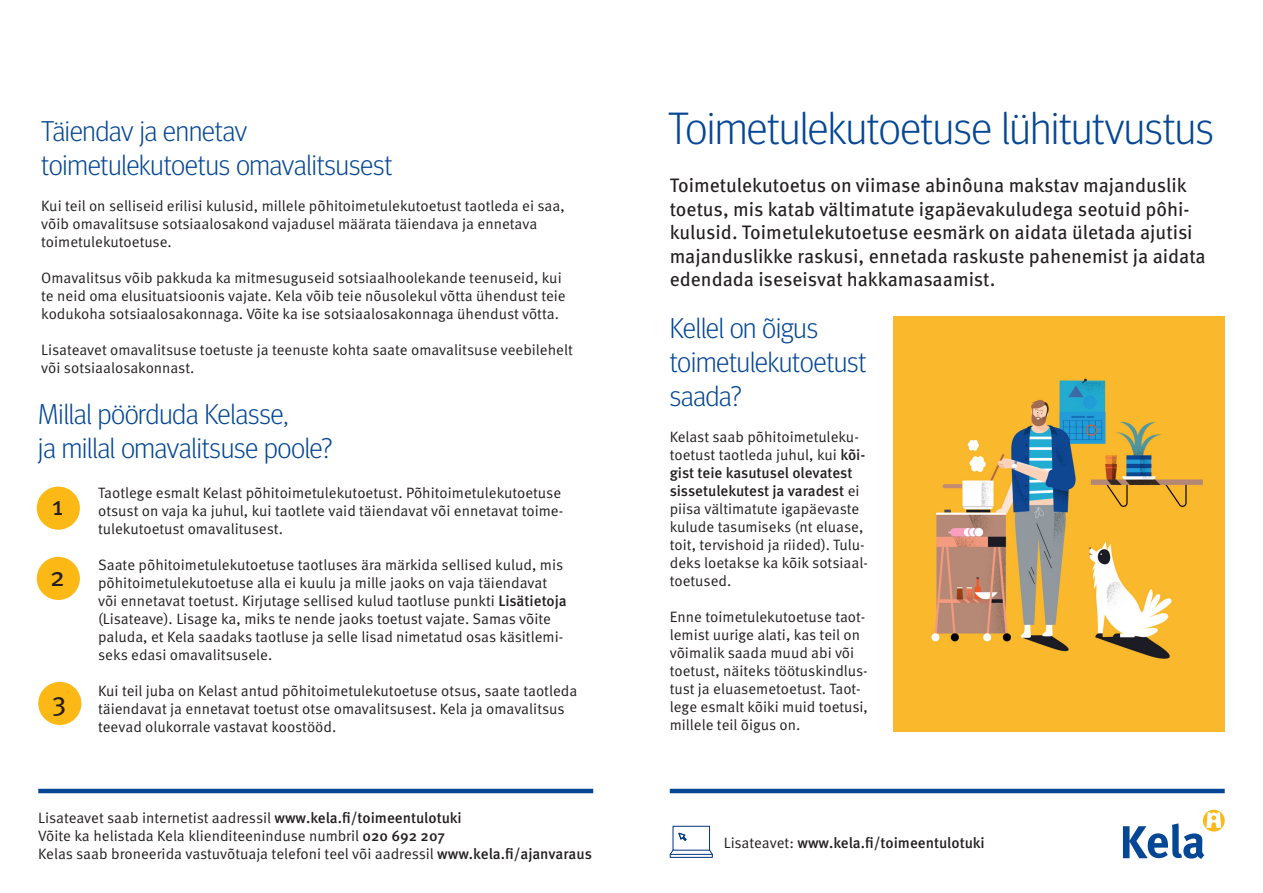
<style>
.page{position:relative;width:1263px;height:893px;background:#fff}
.page>*{position:absolute;margin:0;border:0;box-sizing:border-box;transform-origin:0 0}
.Otsikko_sininen{font:300 45px "Meta Headline Pro";color:#054794}
.Väliotsikko{font:300 28.5px/34.2px "Meta Headline Pro";color:#054794}
.t1{font:26.85px "Meta Pro";color:#231f20}
.Ingressi{font:19.5px/23.4px "Meta Pro";letter-spacing:-.005em;color:#231f20}
.Leipäteksti_liehu{font:15px/18px "Meta Pro Norm";color:#231f20}
.Alatunnisteen_teksti{font:15px "Meta Pro Norm";color:#231f20}
.Alatunnisteen_teksti-2{font:500 15px "Meta Pro";color:#231f20}
.s1{font-family:"Meta Pro";font-weight:500}
.s2{font-family:"Meta Pro Norm";font-weight:400}
</style>
<div class="page">
<hr style="left:670px;top:789px;width:555px;height:4px;background:#054794">
<hr style="left:38px;top:789px;width:555px;height:4px;background:#054794">
<svg style="left:1203px;top:810px;width:22px;height:21px"></svg>
<svg style="left:1123px;top:812px;width:98px;height:47px"></svg>
<div style="left:672px;top:826px;width:38px;height:25px;border:1px solid #003580"></div>
<svg style="left:670px;top:849px;width:43px;height:9px"></svg>
<hr style="left:670px;top:854px;width:42px;height:1px;background:#003580">
<svg style="left:678px;top:832px;width:9px;height:9px"></svg>
<img style="left:893px;top:316px;width:332px;height:416px">
<div style="left:37px;top:487px;width:43px;height:43px;background:#fcb814;border-radius:50%"></div>
<div style="left:37px;top:557px;width:43px;height:43px;background:#fcb814;border-radius:50%"></div>
<div style="left:38px;top:682px;width:43px;height:43px;background:#fcb814;border-radius:50%"></div>
<p class="Väliotsikko" style="left:41px;top:111px;width:207px">Täiendav ja ennetav</p>
<p class="Väliotsikko" style="left:41px;top:146px;width:352px">toimetulekutoetus omavalitsusest</p>
<p class="Leipäteksti_liehu" style="left:41px;top:196px;width:525px">Kui teil on selliseid erilisi kulusid, millele põhitoimetulekutoetust taotleda ei saa, võib omavalitsuse sotsiaalosakond vajadusel määrata täiendava ja ennetava toimetulekutoetuse.</p>
<p class="Leipäteksti_liehu" style="left:41px;top:268px;width:526px">Omavalitsus võib pakkuda ka mitmesuguseid sotsiaalhoolekande teenuseid, kui te neid oma elusituatsioonis vajate. Kela võib teie nõusolekul võtta ühendust teie kodukoha sotsiaalosakonnaga. Võite ka ise sotsiaalosakonnaga ühendust võtta.</p>
<p class="Leipäteksti_liehu" style="left:41px;top:340px;width:533px">Lisateavet omavalitsuse toetuste ja teenuste kohta saate omavalitsuse veebilehelt või sotsiaalosakonnast.</p>
<p class="Väliotsikko" style="left:38px;top:395px;width:252px">Millal pöörduda Kelasse,</p>
<p class="Väliotsikko" style="left:38px;top:429px;width:295px">ja millal omavalitsuse poole?</p>
<p class="Leipäteksti_liehu" style="left:98px;top:483px;width:467px">Taotlege esmalt Kelast põhitoimetulekutoetust. Põhitoimetulekutoetuse otsust on vaja ka juhul, kui taotlete vaid täiendavat või ennetavat toime&shy;tulekutoetust omavalitusest.</p>
<p class="Leipäteksti_liehu" style="left:98px;top:555px;width:470px">Saate põhitoimetulekutoetuse taotluses ära märkida sellised kulud, mis põhitoimetulekutoetuse alla ei kuulu ja mille jaoks on vaja täiendavat või ennetavat toetust. Kirjutage sellised kulud taotluse punkti <span class="s1">Lisätietoja </span>(Lisateave). Lisage ka, miks te nende jaoks toetust vajate. Samas võite paluda, et Kela saadaks taotluse ja selle lisad nimetatud osas käsitlemi&shy;seks edasi omavalitsusele.</p>
<p class="Leipäteksti_liehu" style="left:98px;top:681px;width:481px">Kui teil juba on Kelast antud põhitoimetulekutoetuse otsus, saate taotleda täiendavat ja ennetavat toetust otse omavalitsusest. Kela ja omavalitsus teevad olukorrale vastavat koostööd.</p>
<p class="t1" style="left:52px;top:485px;width:13px">1</p>
<p class="t1" style="left:50px;top:556px;width:16px">2</p>
<p class="t1" style="left:52px;top:681px;width:16px">3</p>
<p class="Alatunnisteen_teksti" style="left:38px;top:806px;width:425px">Lisateavet saab internetist aadressil <span class="s1">www.kela.fi/toimeentulotuki</span></p>
<p class="Alatunnisteen_teksti" style="left:38px;top:824px;width:408px">Võite ka helistada Kela klienditeeninduse numbril <span class="s1">020 692 207</span></p>
<p class="Alatunnisteen_teksti" style="left:38px;top:842px;width:555px">Kelas saab broneerida vastuvõtuaja telefoni teel või aadressil <span class="s1">www.kela.fi/ajanvaraus</span></p>
<p class="Otsikko_sininen" style="left:668px;top:96px;width:547px">Toimetulekutoetuse lühitutvustus</p>
<p class="Ingressi" style="left:670px;top:173px;width:537px">Toimetulekutoetus on viimase abinôuna makstav majanduslik toetus, mis katab vältimatute igapäevakuludega seotuid pôhi&shy;kulusid. Toimetulekutoetuse eesmärk on aidata ületada ajutisi majanduslikke raskusi, ennetada raskuste pahenemist ja aidata edendada iseseisvat hakkamasaamist.</p>
<p class="Väliotsikko" style="left:670px;top:309px;width:198px">Kellel on õigus toimetulekutoetust saada?</p>
<p class="Leipäteksti_liehu" style="left:670px;top:427px;width:200px">Kelast saab põhitoimetuleku&shy;toetust taotleda juhul, kui <span class="s1">kõi&shy;gist teie kasutusel olevatest sissetulekutest ja varadest</span> ei piisa vältimatute igapäevaste kulude tasumiseks (nt eluase, toit, tervishoid ja riided). Tulu&shy;deks loetakse ka kõik sotsiaal&shy;toetused.</p>
<p class="Leipäteksti_liehu" style="left:670px;top:607px;width:200px">Enne toimetulekutoetuse taot&shy;lemist uurige alati, kas teil on võimalik saada muud abi või toetust, näiteks töötuskindlus&shy;tust ja eluasemetoetust. Taot&shy;lege esmalt kõiki muid toetusi, millele teil õigus on.</p>
<p class="Alatunnisteen_teksti-2" style="left:724px;top:831px;width:262px"><span class="s2">Lisateavet:</span> www.kela.fi/toimeentulotuki</p>
</div>
